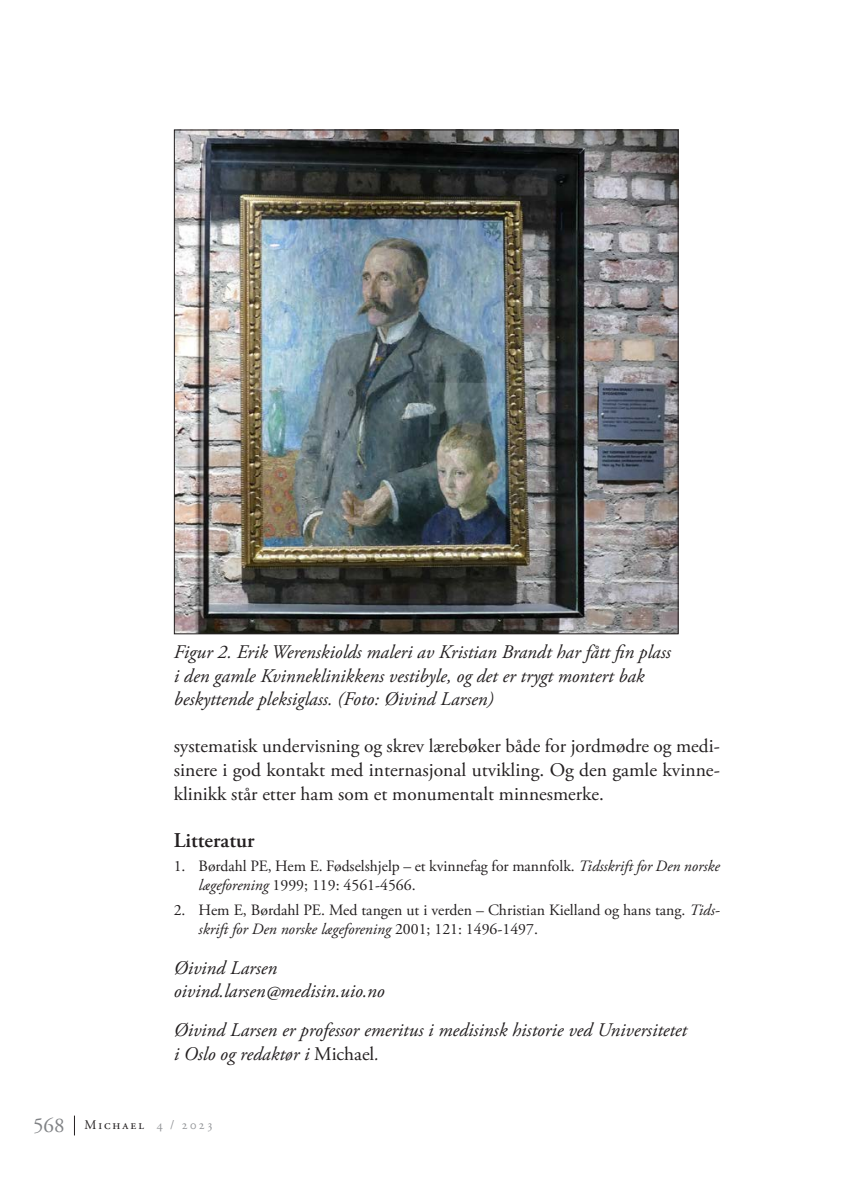
<style>
.page{position:relative;width:844px;height:1191px;background:#fff}
.page>*{position:absolute;margin:0;border:0;box-sizing:border-box;transform-origin:0 0}
.t1{font:600 21px "Adobe Garamond Pro";color:#231f20}
.t2{font:italic 19.25px/23.6px "Adobe Garamond Pro";color:#231f20}
.t3{font:19.25px/23.6px "Adobe Garamond Pro";color:#231f20;text-align:justify}
.t4{font:15.75px/19.2px "Adobe Garamond Pro";color:#231f20}
.t5{font:13.12px "Adobe Garamond Pro";letter-spacing:.15em;color:#231f20}
.s1{font-style:italic}
.s2{font-style:normal}
.s3{font-size:21px;color:#808285}
.s4{color:#939598}
</style>
<div class="page">
<svg style="left:74px;top:1115px;width:1px;height:20px"></svg>
<img style="left:176px;top:132px;width:500px;height:500px">
<p class="t2" style="left:174px;top:640px;width:498px">Figur 2. Erik Werenskiolds maleri av Kristian Brandt har fått fin plass i den gamle Kvinneklinikkens vestibyle, og det er trygt montert bak beskyttende pleksiglass. (Foto: Øivind Larsen)</p>
<p class="t3" style="left:174px;top:735px;width:547px">systematisk undervisning og skrev lærebøker både for jordmødre og medi&shy;sinere i god kontakt med internasjonal utvikling. Og den gamle kvinne&shy;klinikk står etter ham som et monumentalt minnesmerke.</p>
<p class="t1" style="left:174px;top:828px;width:82px">Litteratur</p>
<p class="t4" style="left:198px;top:857px;width:522px;text-indent:-25px">1. Børdahl PE, Hem E. Fødselshjelp – et kvinnefag for mannfolk. <span class="s1">Tidsskrift for Den norske lægeforening</span> 1999; 119: 4561-4566.</p>
<p class="t4" style="left:198px;top:900px;width:522px;text-indent:-25px">2. Hem E, Børdahl PE. Med tangen ut i verden – Christian Kielland og hans tang. <span class="s1">Tids&shy;skrift for Den norske lægeforening</span> 2001; 121: 1496-1497.</p>
<p class="t2" style="left:174px;top:956px;width:212px">Øivind Larsen oivind.larsen@medisin.uio.no</p>
<p class="t2" style="left:174px;top:1018px;width:514px">Øivind Larsen er professor emeritus i medisinsk historie ved Universitetet i Oslo og redaktør i <span class="s2">Michael</span>.</p>
<p class="t5" style="left:33px;top:1117px;width:182px"><span class="s3">568</span> Michael <span class="s4">4 / 2023</span></p>
</div>
